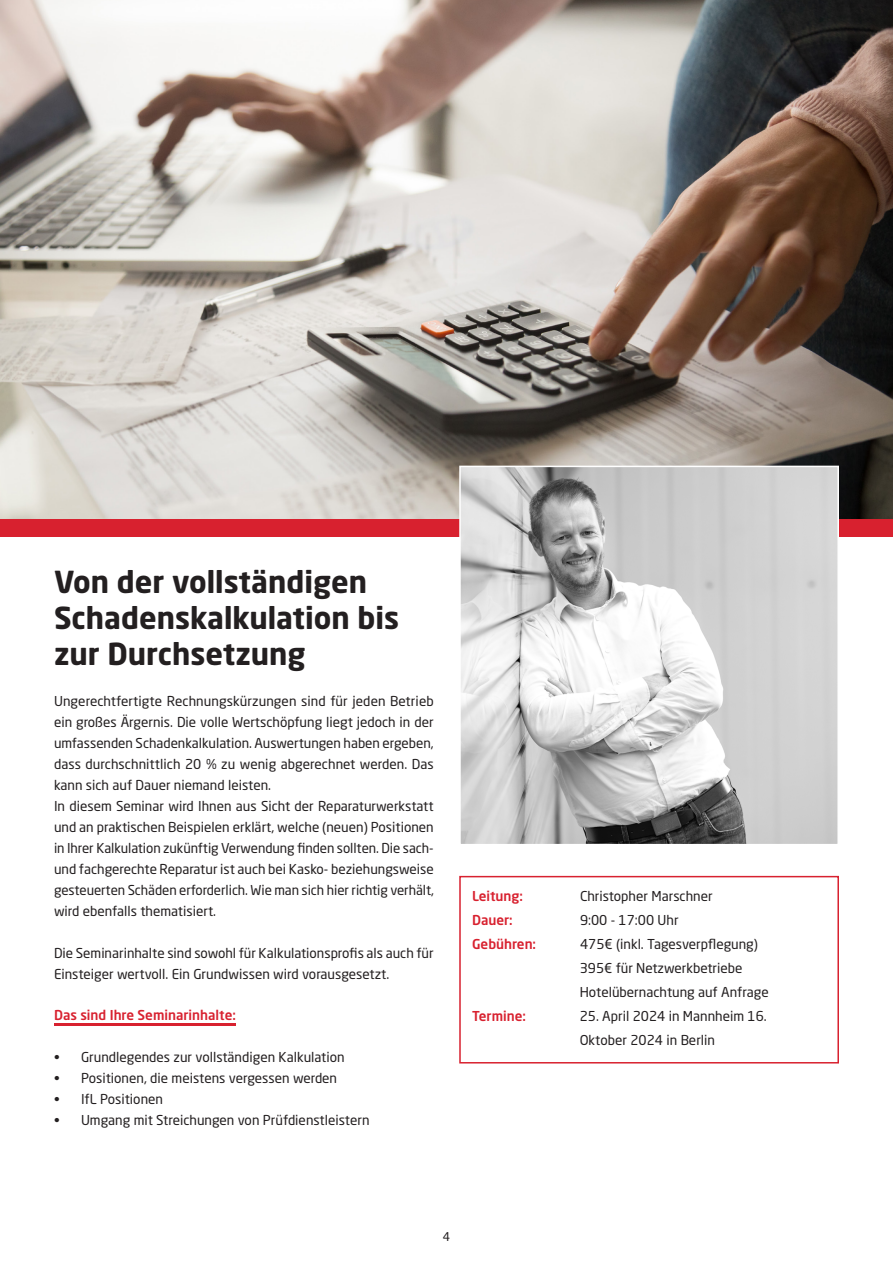
<style>
.page{position:relative;width:893px;height:1263px;background:#fff}
.page>*{position:absolute;margin:0;border:0;box-sizing:border-box;transform-origin:0 0}
.t1{font:700 30px/36px "Neo Sans Pro";color:#231f20}
.Absatzformat_1{font:13.5px/21px "Neo Sans Pro";color:#231f20}
.Absatzformat_1-2{font:500 13.5px "Neo Sans Pro";color:#d8212f}
.t2{font:12px "Neo Sans Pro";color:#231f20}
</style>
<div class="page">
<img style="left:0;top:0;width:893px;height:519px">
<div style="left:0;top:519px;width:893px;height:18px;background:#d8212f"></div>
<img style="left:462px;top:469px;width:374px;height:373px">
<div style="left:459px;top:466px;width:380px;height:379px;border:2px solid #fff"></div>
<div style="left:459px;top:876px;width:380px;height:187px;border:2px solid #d8212f"></div>
<hr style="left:54px;top:1023px;width:182px;height:2px;background:#d8212f">
<p class="t1" style="left:54px;top:563px;width:347px">Von der vollständigen<br>Schadenskalkulation bis zur Durchsetzung</p>
<p class="Absatzformat_1" style="left:54px;top:690px;width:381px;text-align:justify">Ungerechtfertigte Rechnungskürzungen sind für jeden Betrieb ein großes Ärgernis. Die volle Wertschöpfung liegt jedoch in der umfassenden Schadenkalkulation. Auswertungen haben ergeben, dass durchschnittlich 20 % zu wenig abgerechnet werden. Das kann sich auf Dauer niemand leisten.</p>
<p class="Absatzformat_1" style="left:54px;top:795px;width:381px;text-align:justify">In diesem Seminar wird Ihnen aus Sicht der Reparaturwerkstatt und an praktischen Beispielen erklärt, welche (neuen) Positionen in Ihrer Kalkulation zukünftig Verwendung finden sollten. Die sach&shy;und fachgerechte Reparatur ist auch bei Kasko- beziehungsweise gesteuerten Schäden erforderlich. Wie man sich hier richtig verhält, wird ebenfalls thematisiert.</p>
<p class="Absatzformat_1" style="left:54px;top:942px;width:381px">Die Seminarinhalte sind sowohl für Kalkulationsprofis als auch für<br>Einsteiger wertvoll. Ein Grundwissen wird vorausgesetzt.</p>
<p class="Absatzformat_1-2" style="left:54px;top:1006px;width:183px">Das sind Ihre Seminarinhalte:</p>
<p class="Absatzformat_1" style="left:54px;top:1046px;width:292px">• Grundlegendes zur vollständigen Kalkulation</p>
<p class="Absatzformat_1" style="left:54px;top:1067px;width:285px">• Positionen, die meistens vergessen werden</p>
<p class="Absatzformat_1" style="left:54px;top:1088px;width:111px">• IfL Positionen</p>
<p class="Absatzformat_1" style="left:54px;top:1109px;width:317px">• Umgang mit Streichungen von Prüfdienstleistern</p>
<p class="Absatzformat_1-2" style="left:472px;top:887px;width:52px">Leitung:</p>
<p class="Absatzformat_1-2" style="left:472px;top:911px;width:42px">Dauer:</p>
<p class="Absatzformat_1-2" style="left:472px;top:935px;width:66px">Gebühren:</p>
<p class="Absatzformat_1-2" style="left:472px;top:1007px;width:55px">Termine:</p>
<p class="t2" style="left:443px;top:1229px;width:9px">4</p>
<p class="Absatzformat_1" style="left:580px;top:884px;width:191px;line-height:23.9px">Christopher Marschner<br>9:00 - 17:00 Uhr<br>475€ (inkl. Tagesverpflegung)<br>395€ für Netzwerkbetriebe<br>Hotelübernachtung auf Anfrage</p>
<p class="Absatzformat_1" style="left:580px;top:1003px;width:189px;line-height:24.2px">25. April 2024 in Mannheim 16.<br>Oktober 2024 in Berlin</p>
</div>
